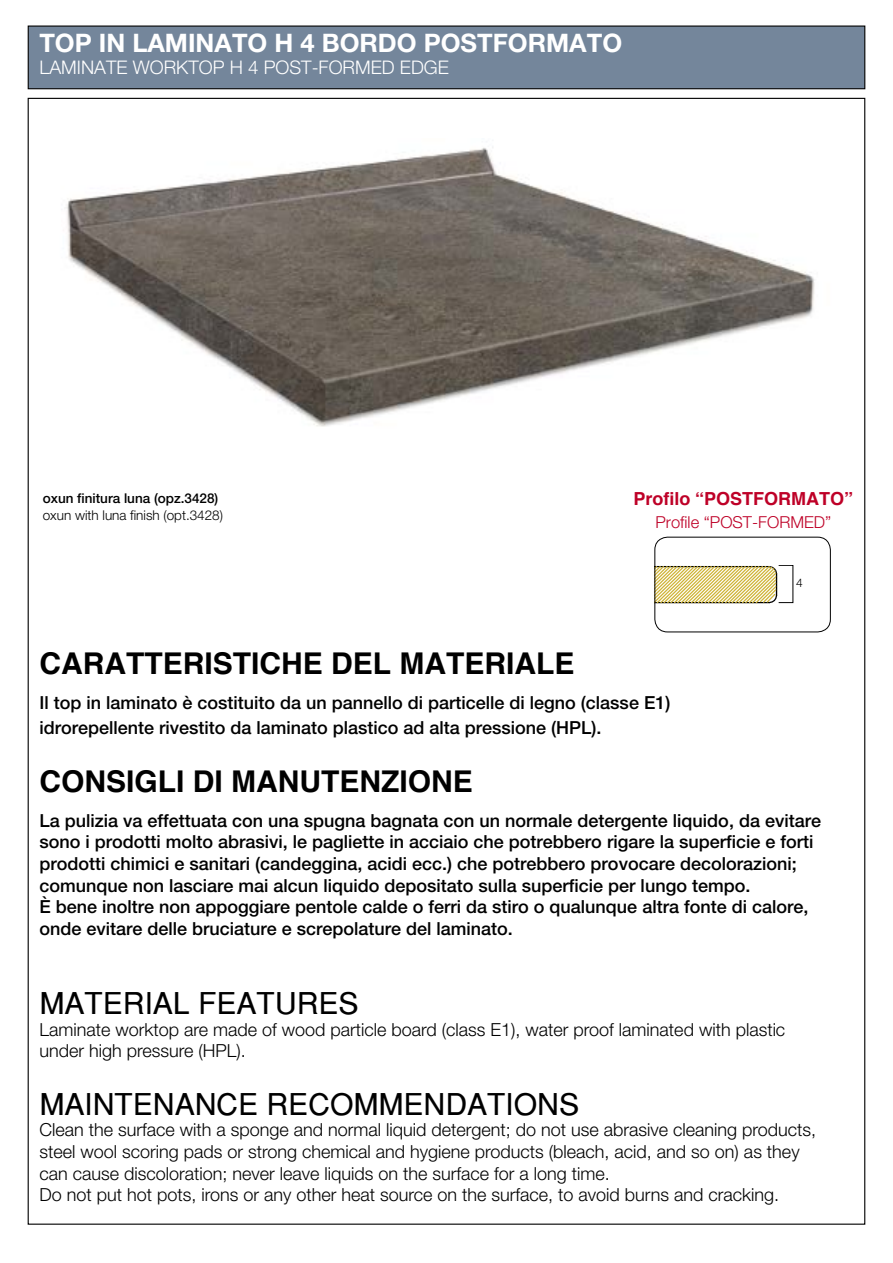
<style>
.page{position:relative;width:893px;height:1263px;background:#fff}
.page>*{position:absolute;margin:0;border:0;box-sizing:border-box;transform-origin:0 0}
.t1{font:700 30px "Helvetica";color:#000}
.t2{font:30px "Helvetica";color:#000}
.t3{font:700 25.5px "Helvetica Neue LT Pro";color:#fff}
.t4{font:300 18.75px "Helvetica Neue LT Pro";color:#fff}
.t5{font:500 18px/21.6px "Helvetica Neue LT Std";color:#000}
.t6{font:300 18px/21.6px "Helvetica Neue LT Pro";color:#000}
.t7{font:700 18px "Helvetica";color:#be0027}
.t8{font:300 16.5px "Helvetica Neue LT Pro";color:#be0027}
.t9{font:300 13.5px "Helvetica Neue LT Pro";color:#000}
.t10{font:500 13.5px "Helvetica Neue LT Pro";color:#000}
.t11{font:300 11.7px "Helvetica Neue LT Std";color:#000}
</style>
<div class="page">
<img style="left:66px;top:147px;width:749px;height:280px">
<svg style="left:657px;top:566px;width:121px;height:37px;background:#dacc8b"></svg>
<div style="left:655px;top:537px;width:176px;height:95px;border:1px solid #000;border-radius:13px"></div>
<div style="left:28px;top:26px;width:837px;height:63px;background:#74869b;border:1px solid #000"></div>
<h2 class="t3" style="left:39px;top:27px;width:584px">TOP IN LAMINATO H 4 BORDO POSTFORMATO</h2>
<p class="t4" style="left:39px;top:56px;width:411px">LAMINATE WORKTOP H 4 POST-FORMED EDGE</p>
<p class="t10" style="left:43px;top:491px;width:177px">oxun finitura luna (opz.3428)</p>
<p class="t9" style="left:43px;top:507px;width:182px">oxun with luna finish (opt.3428)</p>
<p class="t7" style="left:634px;top:487px;width:221px">Profilo “POSTFORMATO”</p>
<p class="t8" style="left:655px;top:512px;width:177px">Profile “POST-FORMED”</p>
<p class="t11" style="left:796px;top:575px;width:8px">4</p>
<h1 class="t1" style="left:39px;top:644px;width:536px">CARATTERISTICHE DEL MATERIALE</h1>
<p class="t5" style="left:39px;top:690px;width:632px;line-height:25.2px">Il top in laminato è costituito da un pannello di particelle di legno (classe E1) idrorepellente rivestito da laminato plastico ad alta pressione (HPL).</p>
<h1 class="t1" style="left:39px;top:762px;width:435px">CONSIGLI DI MANUTENZIONE</h1>
<p class="t5" style="left:39px;top:809px;width:783px">La pulizia va effettuata con una spugna bagnata con un normale detergente liquido, da evitare sono i prodotti molto abrasivi, le pagliette in acciaio che potrebbero rigare la superficie e forti prodotti chimici e sanitari (candeggina, acidi ecc.) che potrebbero provocare decolorazioni; comunque non lasciare mai alcun liquido depositato sulla superficie per lungo tempo.<br>È bene inoltre non appoggiare pentole calde o ferri da stiro o qualunque altra fonte di calore, onde evitare delle bruciature e screpolature del laminato.</p>
<h1 class="t2" style="left:39px;top:985px;width:321px">MATERIAL FEATURES</h1>
<p class="t6" style="left:39px;top:1018px;width:747px">Laminate worktop are made of wood particle board (class E1), water proof laminated with plastic under high pressure (HPL).</p>
<h1 class="t2" style="left:39px;top:1086px;width:541px">MAINTENANCE RECOMMENDATIONS</h1>
<p class="t6" style="left:39px;top:1119px;width:778px">Clean the surface with a sponge and normal liquid detergent; do not use abrasive cleaning products, steel wool scoring pads or strong chemical and hygiene products (bleach, acid, and so on) as they can cause discoloration; never leave liquids on the surface for a long time.<br>Do not put hot pots, irons or any other heat source on the surface, to avoid burns and cracking.</p>
</div>
